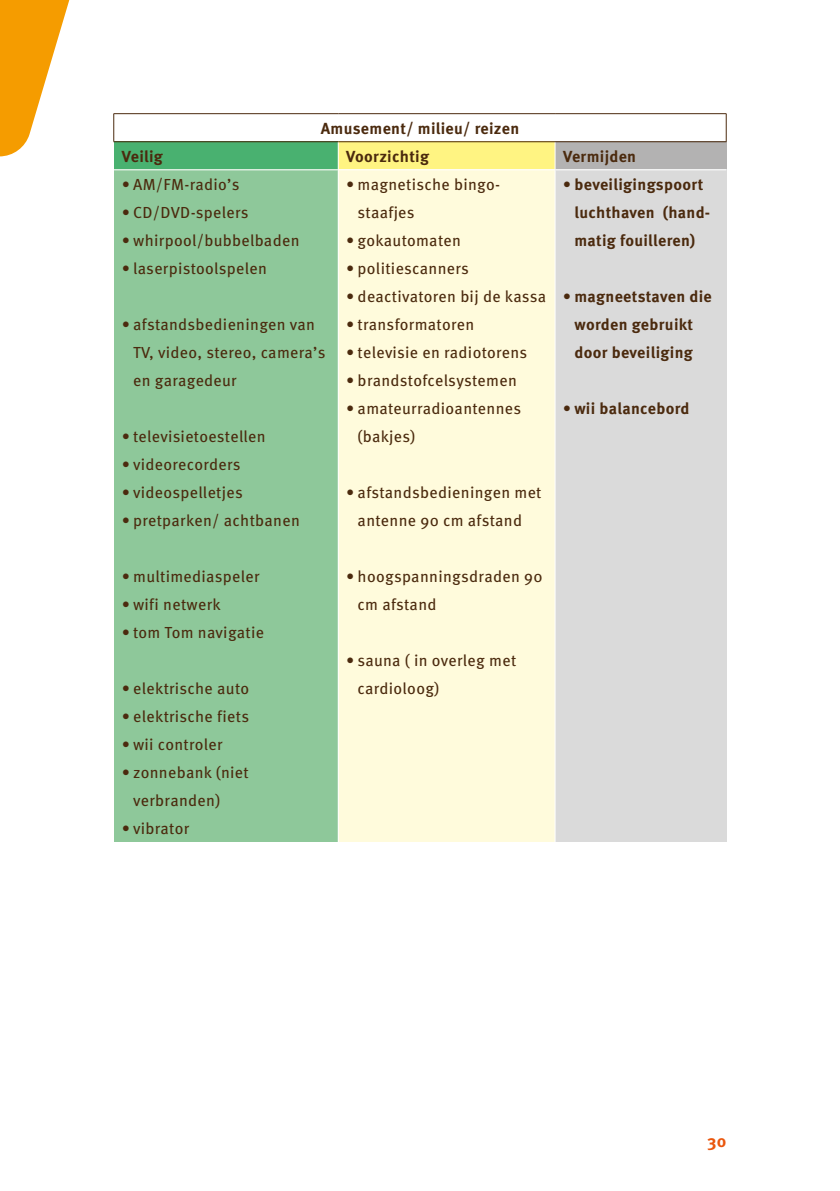
<style>
.page{position:relative;width:840px;height:1191px;background:#fff}
.page>*{position:absolute;margin:0;border:0;box-sizing:border-box;transform-origin:0 0}
.t1{font:700 17px "Meta Pro";color:#ea560d}
.t2{font:16px/28px "Meta Pro";letter-spacing:.02em;color:#4b2a0e}
.t3{font:700 16px/28px "Meta Pro";letter-spacing:.02em;color:#4b2a0e}
</style>
<div class="page">
<svg style="left:0;top:0;width:70px;height:156px"></svg>
<div style="left:114px;top:142px;width:224px;height:28px;background:#49b170"></div>
<div style="left:338px;top:142px;width:216px;height:28px;background:#fff482"></div>
<div style="left:554px;top:142px;width:171px;height:28px;background:#b3b2b2"></div>
<div style="left:114px;top:170px;width:224px;height:672px;background:#8ec89a"></div>
<div style="left:338px;top:170px;width:216px;height:672px;background:#fffbdc"></div>
<div style="left:554px;top:170px;width:171px;height:672px;background:#dadada"></div>
<svg style="left:337px;top:142px;width:1px;height:27px"></svg>
<svg style="left:554px;top:142px;width:1px;height:27px"></svg>
<hr style="left:114px;top:169px;width:224px;height:1px;background:#fff">
<hr style="left:338px;top:169px;width:216px;height:1px;background:#fff">
<hr style="left:337px;top:170px;width:1px;height:672px;background:#fff">
<hr style="left:554px;top:169px;width:171px;height:1px;background:#fff">
<hr style="left:554px;top:170px;width:1px;height:672px;background:#fff">
<hr style="left:113px;top:113px;width:225px;height:1px;background:#4b2a0e">
<svg style="left:113px;top:114px;width:1px;height:27px"></svg>
<hr style="left:338px;top:113px;width:216px;height:1px;background:#4b2a0e">
<hr style="left:554px;top:113px;width:172px;height:1px;background:#4b2a0e">
<svg style="left:725px;top:114px;width:1px;height:27px"></svg>
<hr style="left:113px;top:141px;width:225px;height:1px;background:#4b2a0e">
<hr style="left:338px;top:141px;width:216px;height:1px;background:#4b2a0e">
<hr style="left:554px;top:141px;width:172px;height:1px;background:#4b2a0e">
<p class="t3" style="left:320px;top:113px;width:200px">Amusement/ milieu/ reizen</p>
<p class="t3" style="left:122px;top:141px;width:43px">Veilig</p>
<p class="t3" style="left:346px;top:141px;width:84px">Voorzichtig</p>
<p class="t3" style="left:562px;top:141px;width:75px">Vermijden</p>
<p class="t2" style="left:122px;top:169px;width:119px">• AM/FM-radio’s</p>
<p class="t2" style="left:122px;top:197px;width:128px">• CD/DVD-spelers</p>
<p class="t2" style="left:122px;top:225px;width:179px">• whirpool/bubbelbaden</p>
<p class="t2" style="left:122px;top:253px;width:147px">• laserpistoolspelen</p>
<p class="t3" style="left:574px;top:169px;width:137px;text-indent:-11px">• beveiligingspoort luchthaven (hand&shy;matig fouilleren)</p>
<p class="t2" style="left:357px;top:169px;width:142px;text-indent:-11px">• magnetische bingo&shy;staafjes</p>
<p class="t2" style="left:346px;top:225px;width:116px">• gokautomaten</p>
<p class="t2" style="left:346px;top:253px;width:124px">• politiescanners</p>
<p class="t2" style="left:346px;top:281px;width:201px">• deactivatoren bij de kassa</p>
<p class="t2" style="left:346px;top:309px;width:129px">• transformatoren</p>
<p class="t2" style="left:346px;top:337px;width:182px">• televisie en radiotorens</p>
<p class="t2" style="left:346px;top:365px;width:172px">• brandstofcelsystemen</p>
<p class="t2" style="left:357px;top:393px;width:165px;text-indent:-11px">• amateurradioantennes (bakjes)</p>
<p class="t3" style="left:562px;top:281px;width:150px;text-align:center">• magneetstaven die worden gebruikt door beveiliging</p>
<p class="t2" style="left:133px;top:309px;width:194px;text-indent:-11px">• afstandsbedieningen van<br>TV, video, stereo, camera’s en garagedeur</p>
<p class="t3" style="left:562px;top:393px;width:128px">• wii balancebord</p>
<p class="t2" style="left:122px;top:421px;width:145px">• televisietoestellen</p>
<p class="t2" style="left:122px;top:449px;width:120px">• videorecorders</p>
<p class="t2" style="left:122px;top:477px;width:122px">• videospelletjes</p>
<p class="t2" style="left:122px;top:505px;width:179px">• pretparken/ achtbanen</p>
<p class="t2" style="left:346px;top:477px;width:197px;text-align:center">• afstandsbedieningen met antenne 90 cm afstand</p>
<p class="t2" style="left:122px;top:561px;width:139px">• multimediaspeler</p>
<p class="t2" style="left:122px;top:589px;width:101px">• wifi netwerk</p>
<p class="t2" style="left:122px;top:617px;width:144px">• tom Tom navigatie</p>
<p class="t2" style="left:122px;top:673px;width:129px">• elektrische auto</p>
<p class="t2" style="left:122px;top:701px;width:129px">• elektrische fiets</p>
<p class="t2" style="left:122px;top:729px;width:102px">• wii controler</p>
<p class="t2" style="left:133px;top:757px;width:117px;text-indent:-11px">• zonnebank (niet verbranden)</p>
<p class="t2" style="left:122px;top:813px;width:69px">• vibrator</p>
<p class="t2" style="left:357px;top:561px;width:186px;text-indent:-11px">• hoogspanningsdraden 90 cm afstand</p>
<p class="t2" style="left:357px;top:645px;width:160px;text-indent:-11px">• sauna ( in overleg met cardioloog)</p>
<p class="t1" style="left:706px;top:1127px;width:21px">30</p>
</div>
